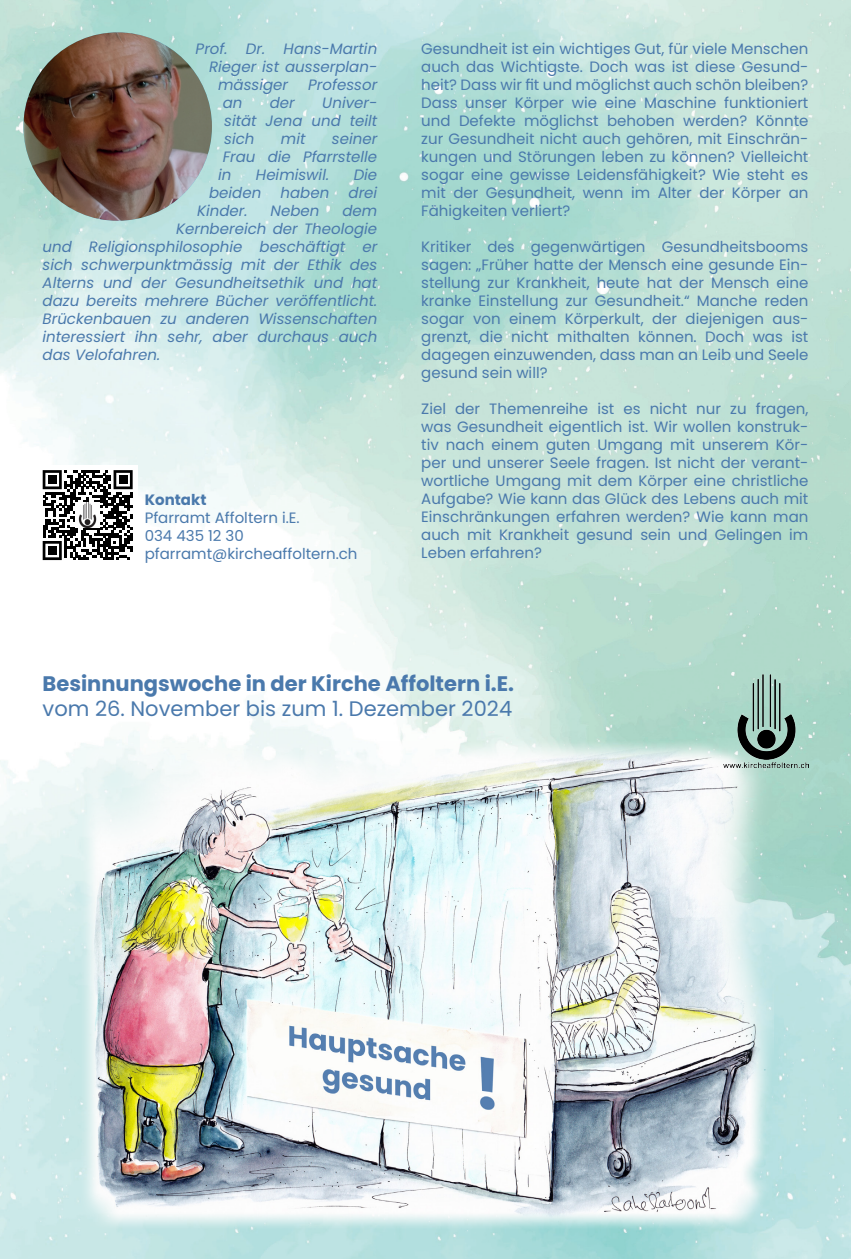
<style>
.page{position:relative;width:851px;height:1259px;background:#fff}
.page>*{position:absolute;margin:0;border:0;box-sizing:border-box;transform-origin:0 0}
.t1{font:700 21px "Poppins";color:#4a79ac}
.t2{font:21px "Poppins";color:#4a79ac}
.t3{font:15px/18px "Poppins";color:#4a79ac;text-align:justify}
.t4{font:italic 15px/18px "Poppins";color:#4a79ac;text-align:justify}
.t5{font:700 15px "Poppins";color:#4a79ac}
</style>
<div class="page">
<img style="left:0;top:0;width:850px;height:1259px">
<img style="left:78px;top:738px;width:695px;height:491px">
<img style="left:23px;top:32px;width:189px;height:189px;border-radius:94px">
<div style="left:37px;top:465px;width:101px;height:100px;background:#fff"></div>
<svg style="left:43px;top:470px;width:90px;height:90px"></svg>
<div style="left:48px;top:475px;width:8px;height:9px;background:#000"></div>
<div style="left:119px;top:475px;width:8px;height:9px;background:#000"></div>
<div style="left:48px;top:546px;width:8px;height:8px;background:#000"></div>
<img style="left:75px;top:503px;width:25px;height:24px">
<img style="left:723px;top:674px;width:85px;height:93px">
<p class="t4" style="left:196px;top:40px;width:183px">Prof. Dr. Hans-Martin</p>
<p class="t4" style="left:209px;top:58px;width:170px">Rieger ist ausserplan-</p>
<p class="t4" style="left:218px;top:76px;width:71px">mässiger</p>
<p class="t4" style="left:308px;top:76px;width:70px">Professor</p>
<p class="t4" style="left:223px;top:94px;width:21px">an</p>
<p class="t4" style="left:270px;top:94px;width:27px">der</p>
<p class="t4" style="left:224px;top:94px;width:155px;text-indent:98px">Univer&shy;sität Jena und teilt sich</p>
<p class="t4" style="left:281px;top:130px;width:26px">mit</p>
<p class="t4" style="left:332px;top:130px;width:47px">seiner</p>
<p class="t4" style="left:223px;top:148px;width:156px">Frau die Pfarrstelle</p>
<p class="t4" style="left:218px;top:166px;width:15px">in</p>
<p class="t4" style="left:256px;top:166px;width:75px">Heimiswil.</p>
<p class="t4" style="left:353px;top:166px;width:25px">Die</p>
<p class="t4" style="left:209px;top:184px;width:54px">beiden</p>
<p class="t4" style="left:280px;top:184px;width:50px">haben</p>
<p class="t4" style="left:348px;top:184px;width:30px">drei</p>
<p class="t4" style="left:197px;top:202px;width:52px">Kinder.</p>
<p class="t4" style="left:270px;top:202px;width:50px">Neben</p>
<p class="t4" style="left:342px;top:202px;width:36px">dem</p>
<p class="t4" style="left:176px;top:220px;width:203px">Kernbereich der Theologie</p>
<p class="t4" style="left:43px;top:238px;width:336px">und Religionsphilosophie beschäftigt er</p>
<p class="t4" style="left:43px;top:256px;width:336px">sich schwerpunktmässig mit der Ethik des</p>
<p class="t4" style="left:43px;top:274px;width:336px">Alterns und der Gesundheitsethik und hat</p>
<p class="t4" style="left:43px;top:292px;width:336px">dazu bereits mehrere Bücher veröffentlicht.</p>
<p class="t4" style="left:43px;top:310px;width:336px">Brückenbauen zu anderen Wissenschaften</p>
<p class="t4" style="left:43px;top:328px;width:336px">interessiert ihn sehr, aber durchaus auch</p>
<p class="t4" style="left:43px;top:346px;width:119px">das Velofahren.</p>
<p class="t5" style="left:145px;top:491px;width:63px">Kontakt</p>
<p class="t3" style="left:145px;top:509px;width:214px;text-align:left">Pfarramt Affoltern i.E.<br>034 435 12 30 pfarramt@kircheaffoltern.ch</p>
<p class="t3" style="left:421px;top:40px;width:388px">Gesundheit ist ein wichtiges Gut, für viele Menschen auch das Wichtigste. Doch was ist diese Gesund&shy;heit? Dass wir fit und möglichst auch schön bleiben?<br>Dass unser Körper wie eine Maschine funktioniert und Defekte möglichst behoben werden? Könnte zur Gesundheit nicht auch gehören, mit Einschrän&shy;kungen und Störungen leben zu können? Vielleicht sogar eine gewisse Leidensfähigkeit? Wie steht es mit der Gesundheit, wenn im Alter der Körper an Fähigkeiten verliert?</p>
<p class="t3" style="left:421px;top:238px;width:388px">Kritiker des gegenwärtigen Gesundheitsbooms sagen: „Früher hatte der Mensch eine gesunde Ein&shy;stellung zur Krankheit, heute hat der Mensch eine kranke Einstellung zur Gesundheit.“ Manche reden sogar von einem Körperkult, der diejenigen aus&shy;grenzt, die nicht mithalten können. Doch was ist dagegen einzuwenden, dass man an Leib und Seele gesund sein will?</p>
<p class="t3" style="left:421px;top:400px;width:388px">Ziel der Themenreihe ist es nicht nur zu fragen, was Gesundheit eigentlich ist. Wir wollen konstruk&shy;tiv nach einem guten Umgang mit unserem Kör&shy;per und unserer Seele fragen. Ist nicht der verant&shy;wortliche Umgang mit dem Körper eine christliche Aufgabe? Wie kann das Glück des Lebens auch mit Einschränkungen erfahren werden? Wie kann man auch mit Krankheit gesund sein und Gelingen im Leben erfahren?</p>
<h1 class="t1" style="left:43px;top:671px;width:473px">Besinnungswoche in der Kirche Affoltern i.E.</h1>
<h1 class="t2" style="left:43px;top:696px;width:471px">vom 26. November bis zum 1. Dezember 2024</h1>
</div>
